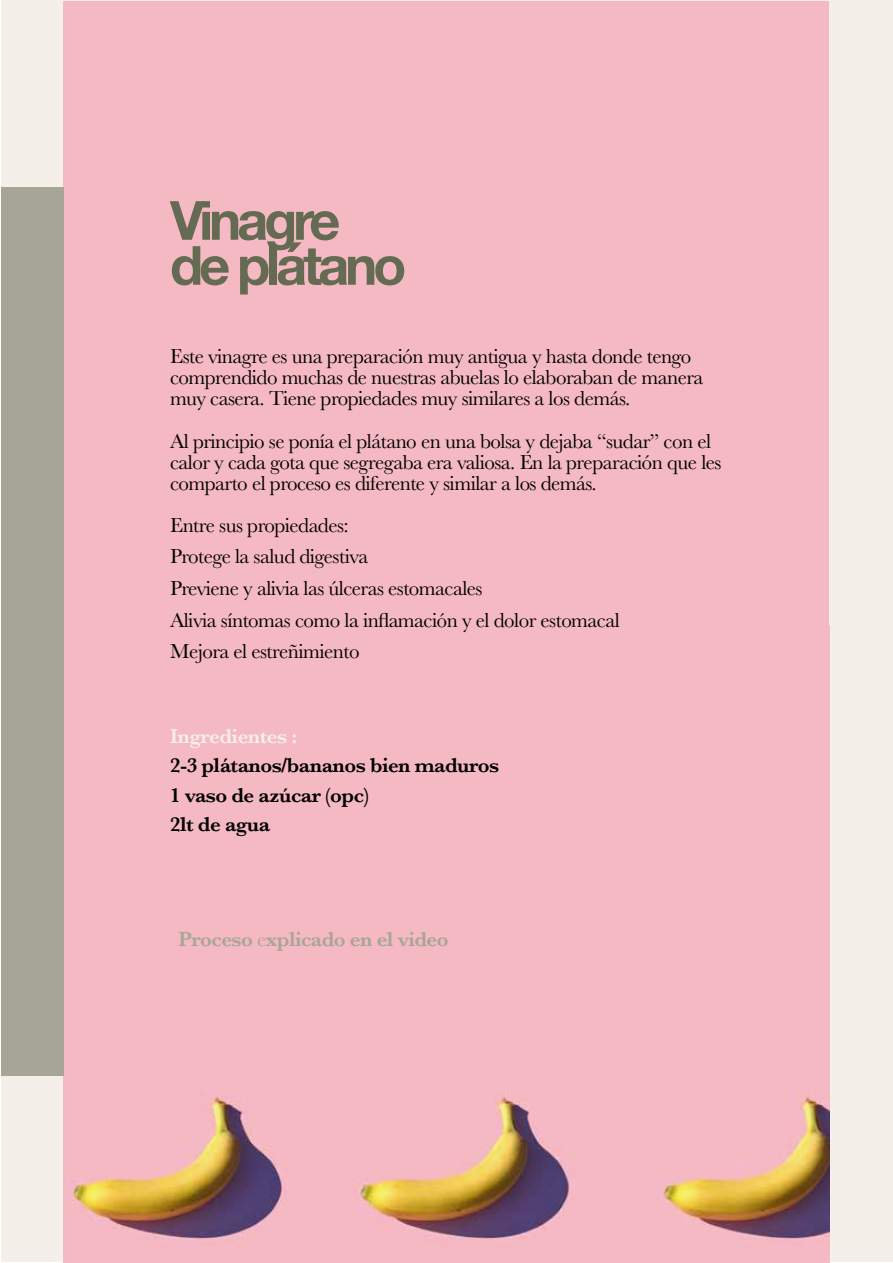
<style>
.page{position:relative;width:893px;height:1263px;background:#fff}
.page>*{position:absolute;margin:0;border:0;box-sizing:border-box;transform-origin:0 0}
.t1{font:700 54px/45px "Helvetica Neue";letter-spacing:-.075em;color:#656b52}
.t2{font:21px/21px "Baskerville";letter-spacing:-.025em;color:#000}
.t3{font:600 21px/29.5px "Baskerville";letter-spacing:-.025em;color:#000}
.t4{font:600 21px "Baskerville";letter-spacing:-.025em;color:#a7a696}
.t5{font:600 21px "Baskerville";letter-spacing:-.025em;color:#f5efea}
.s1{font-weight:400}
</style>
<div class="page">
<div style="left:1px;top:1px;width:891px;height:1261px;background:#f5efea"></div>
<div style="left:64px;top:1px;width:765px;height:1262px;background:#f8b9c4"></div>
<img style="left:64px;top:1092px;width:765px;height:148px">
<div style="left:1px;top:187px;width:63px;height:889px;background:#a7a696"></div>
<h1 class="t1" style="left:170px;top:199px;width:238px">Vinagre de plátano</h1>
<p class="t2" style="left:170px;top:346px;width:535px">Este vinagre es una preparación muy antigua y hasta donde tengo comprendido muchas de nuestras abuelas lo elaboraban de manera muy casera. Tiene propiedades muy similares a los demás.</p>
<p class="t2" style="left:170px;top:431px;width:553px">Al principio se ponía el plátano en una bolsa y dejaba “sudar” con el calor y cada gota que segregaba era valiosa. En la preparación que les comparto el proceso es diferente y similar a los demás.</p>
<p class="t2" style="left:170px;top:509px;width:451px;line-height:31.7px">Entre sus propiedades:<br>Protege la salud digestiva<br>Previene y alivia las úlceras estomacales<br>Alivia síntomas como la inflamación y el dolor estomacal Mejora el estreñimiento</p>
<p class="t5" style="left:170px;top:721px;width:129px">Ingredientes :</p>
<p class="t3" style="left:170px;top:751px;width:331px">2-3 plátanos/bananos bien maduros<br>1 vaso de azúcar (opc)<br>2lt de agua</p>
<p class="t4" style="left:179px;top:925px;width:271px">Proceso <span class="s1">e</span>xplicado en el video</p>
</div>
